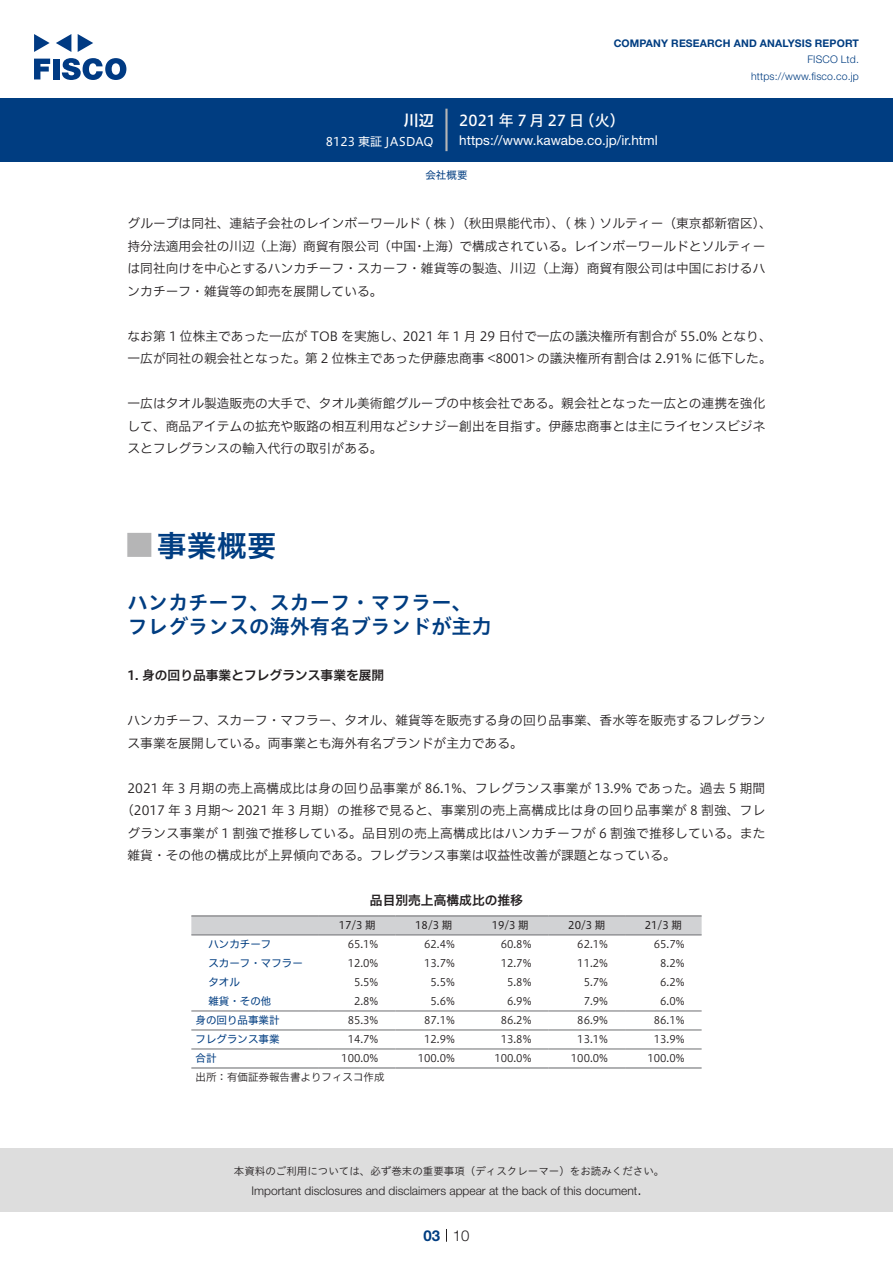
<style>
.page{position:relative;width:893px;height:1263px;background:#fff}
.page>*{position:absolute;margin:0;border:0;box-sizing:border-box;transform-origin:0 0}
.t1{font:30px "Hiragino UD Sans Std N W6";color:#003d81}
.t2{font:700 24px "Koz Go Pro";color:#b5b5b6}
.中タイトル{font:20.25px/24px "Hiragino UD Sans Std W6";color:#003d81}
.t3{font:15px "Hiragino UD Sans F Std N W5";letter-spacing:.01em;color:#fff}
.t4{font:300 15px "Helvetica Neue LT Std";color:#231f20}
.t5{font:15px "Hiragino UD Sans F Std N W6";color:#fff}
.t6{font:700 15px "Helvetica Neue LT Std";color:#003d81}
.t7{font:13.5px "Helvetica Neue LT Std";color:#fff}
.本文{font:12.75px/22.5px "Hiragino UD Sans F Std N W3";color:#231f20}
.本文-2{font:12.75px "Hiragino UD Sans F Std N W3";letter-spacing:.02em;color:#231f20}
.小タイトル{font:12.75px "Hiragino UD Sans F Std N W6";color:#231f20}
.チャートタイトル{font:12.75px "Hiragino UD Sans F Std N W6";color:#231f20}
.t8{font:300 12px "Helvetica Neue LT Std";color:#231f20}
.t9{font:12px "Hiragino UD Sans F Std N W4";color:#fff}
.表数字{font:10.5px "Hiragino UD Sans F Std N W3";color:#231f20}
.t10{font:10.5px "Hiragino UD Sans Std W3";color:#231f20}
.t11{font:700 10.5px "Helvetica Neue LT Std";letter-spacing:.015em;color:#003d81}
.t12{font:300 10.5px/16.5px "Helvetica Neue LT Std";letter-spacing:.015em;color:#003d81;text-align:right}
.表上{font:10.5px "Hiragino UD Sans F Std N W4";color:#231f20}
.表左3{font:10.5px "Hiragino UD Sans F Std N W4";color:#003d81}
.表左{font:10.5px "Hiragino UD Sans F Std N W4";color:#003d81}
.表組み基本スタイル{font:10.5px "Hiragino UD Sans F Std N W3";color:#231f20}
.ヘッダー{font:10.5px "Hiragino UD Sans F Std N W4";color:#003d81}
</style>
<div class="page">
<div style="left:0;top:1148px;width:893px;height:64px;background:#ddd"></div>
<svg style="left:34px;top:59px;width:16px;height:20px"></svg>
<div style="left:53px;top:59px;width:6px;height:20px;background:#003a83"></div>
<svg style="left:62px;top:58px;width:64px;height:22px"></svg>
<svg style="left:34px;top:34px;width:16px;height:18px"></svg>
<svg style="left:78px;top:34px;width:15px;height:18px"></svg>
<svg style="left:56px;top:34px;width:15px;height:18px"></svg>
<div style="left:0;top:98px;width:893px;height:64px;background:#003d81"></div>
<hr style="left:445px;top:109px;width:3px;height:42px;background:#b5b5b6">
<svg style="left:446px;top:1229px;width:1px;height:13px"></svg>
<svg style="left:191px;top:916px;width:511px;height:19px;background:#cbccce"></svg>
<hr style="left:191px;top:935px;width:128px;height:1px;background:#6c6d70">
<hr style="left:319px;top:935px;width:76px;height:1px;background:#6c6d70">
<hr style="left:395px;top:935px;width:77px;height:1px;background:#6c6d70">
<hr style="left:472px;top:935px;width:77px;height:1px;background:#6c6d70">
<hr style="left:549px;top:935px;width:76px;height:1px;background:#6c6d70">
<hr style="left:625px;top:935px;width:77px;height:1px;background:#6c6d70">
<hr style="left:191px;top:1011px;width:128px;height:1px;background:#6c6d70">
<hr style="left:319px;top:1011px;width:76px;height:1px;background:#6c6d70">
<hr style="left:395px;top:1011px;width:77px;height:1px;background:#6c6d70">
<hr style="left:472px;top:1011px;width:77px;height:1px;background:#6c6d70">
<hr style="left:549px;top:1011px;width:76px;height:1px;background:#6c6d70">
<hr style="left:625px;top:1011px;width:77px;height:1px;background:#6c6d70">
<hr style="left:191px;top:1030px;width:128px;height:1px;background:#6c6d70">
<hr style="left:319px;top:1030px;width:76px;height:1px;background:#6c6d70">
<hr style="left:395px;top:1030px;width:77px;height:1px;background:#6c6d70">
<hr style="left:472px;top:1030px;width:77px;height:1px;background:#6c6d70">
<hr style="left:549px;top:1030px;width:76px;height:1px;background:#6c6d70">
<hr style="left:625px;top:1030px;width:77px;height:1px;background:#6c6d70">
<hr style="left:191px;top:1049px;width:128px;height:1px;background:#6c6d70">
<hr style="left:319px;top:1049px;width:76px;height:1px;background:#6c6d70">
<hr style="left:395px;top:1049px;width:77px;height:1px;background:#6c6d70">
<hr style="left:472px;top:1049px;width:77px;height:1px;background:#6c6d70">
<hr style="left:549px;top:1049px;width:76px;height:1px;background:#6c6d70">
<hr style="left:625px;top:1049px;width:77px;height:1px;background:#6c6d70">
<hr style="left:191px;top:915px;width:128px;height:1px;background:#6c6d70">
<hr style="left:319px;top:915px;width:76px;height:1px;background:#6c6d70">
<hr style="left:395px;top:915px;width:77px;height:1px;background:#6c6d70">
<hr style="left:472px;top:915px;width:77px;height:1px;background:#6c6d70">
<hr style="left:549px;top:915px;width:76px;height:1px;background:#6c6d70">
<hr style="left:625px;top:915px;width:77px;height:1px;background:#6c6d70">
<hr style="left:191px;top:1067px;width:128px;height:1px;background:#6c6d70">
<hr style="left:319px;top:1067px;width:76px;height:1px;background:#6c6d70">
<hr style="left:395px;top:1067px;width:77px;height:1px;background:#6c6d70">
<hr style="left:472px;top:1067px;width:77px;height:1px;background:#6c6d70">
<hr style="left:549px;top:1067px;width:76px;height:1px;background:#6c6d70">
<hr style="left:625px;top:1067px;width:77px;height:1px;background:#6c6d70">
<p class="t5" style="left:404px;top:109px;width:31px">川辺</p>
<p class="t9" style="left:326px;top:132px;width:109px">8123 東証 JASDAQ</p>
<p class="t11" style="left:614px;top:37px;width:247px">COMPANY RESEARCH AND ANALYSIS REPORT</p>
<p class="t12" style="left:751px;top:51px;width:109px">FISCO Ltd. https://www.fisco.co j p.</p>
<p class="t3" style="left:579px;top:109px;width:47px">（火(</p>
<p class="t3" style="left:459px;top:109px;width:127px">2021年 7月27 日</p>
<p class="t7" style="left:459px;top:132px;width:200px">https://www.kawabe.co j p. .i r/ html</p>
<p class="ヘッダー" style="left:425px;top:167px;width:43px">会社概要</p>
<p class="本文" style="left:423px;top:211px;width:351px;text-indent:-295px">グループは同社、連結子会社のレインボーワールド ( 株 )（秋田県能代市）、 ( 株 ) ソルティー（東京都新宿区、(上海）で構成されている。レインボーワールドとソルティー</p>
<p class="本文" style="left:128px;top:234px;width:639px">持分法適用会社の川辺（上海）商貿有限公司（中国<br>は同社向けを中心とするハンカチーフ・スカーフ・雑貨等の製造、川辺（上海）商貿有限公司は中国におけるハンカチーフ・雑貨等の卸売を展開している。</p>
<p class="本文" style="left:403px;top:324px;width:370px">2021 年 1 月 29 日付で一広の議決権所有割合が 55.0% となり、</p>
<p class="本文" style="left:413px;top:234px;width:14px">・</p>
<p class="本文" style="left:128px;top:324px;width:646px">なお第 1 位株主であった一広が TOB を実施し、<br>一広が同社の親会社となった。第 2 位株主であった伊藤忠商事 &lt;8001&gt; の議決権所有割合は 2.91% に低下した。</p>
<p class="本文" style="left:128px;top:391px;width:639px;text-align:justify">一広はタオル製造販売の大手で、タオル美術館グループの中核会社である。親会社となった一広との連携を強化して、商品アイテムの拡充や販路の相互利用などシナジー創出を目指す。伊藤忠商事とは主にライセンスビジネスとフレグランスの輸入代行の取引がある。</p>
<p class="t1" style="left:157px;top:522px;width:121px">事業概要</p>
<p class="t2" style="left:128px;top:530px;width:25px">█</p>
<p class="中タイトル" style="left:128px;top:590px;width:366px">ハンカチーフ、スカーフ・マフラー、フレグランスの海外有名ブランドが主力</p>
<p class="小タイトル" style="left:128px;top:666px;width:258px">1. 身の回り品事業とフレグランス事業を展開</p>
<p class="本文" style="left:128px;top:708px;width:639px">ハンカチーフ、スカーフ・マフラー、タオル、雑貨等を販売する身の回り品事業、香水等を販売するフレグランス事業を展開している。両事業とも海外有名ブランドが主力である。</p>
<p class="本文" style="left:128px;top:776px;width:639px">2021 年 3 月期の売上高構成比は身の回り品事業が 86.1%、フレグランス事業が 13.9% であった。過去 5 期間</p>
<p class="本文" style="left:121px;top:798px;width:646px">（2017 年 3 月期～ 2021 年 3 月期）の推移で見ると、事業別の売上高構成比は身の回り品事業が 8 割強、フレ</p>
<p class="本文-2" style="left:128px;top:823px;width:639px">グランス事業が 1 割強で推移している。品目別の売上高構成比はハンカチーフが 6 割強で推移している。また</p>
<p class="本文" style="left:128px;top:843px;width:550px">雑貨・その他の構成比が上昇傾向である。フレグランス事業は収益性改善が課題となっている。</p>
<p class="チャートタイトル" style="left:370px;top:891px;width:155px">品目別売上高構成比の推移</p>
<p class="表上" style="left:645px;top:917px;width:39px">21/3 期</p>
<p class="表上" style="left:339px;top:917px;width:39px">17/3 期</p>
<p class="表上" style="left:415px;top:917px;width:39px">18/3 期</p>
<p class="表上" style="left:492px;top:917px;width:39px">19/3 期</p>
<p class="表上" style="left:568px;top:917px;width:39px">20/3 期</p>
<p class="表左3" style="left:208px;top:936px;width:64px">ハンカチーフ</p>
<p class="表数字" style="left:348px;top:936px;width:32px">65.1%</p>
<p class="表数字" style="left:424px;top:936px;width:32px">62.4%</p>
<p class="表数字" style="left:501px;top:936px;width:32px">60.8%</p>
<p class="表数字" style="left:577px;top:936px;width:32px">62.1%</p>
<p class="表数字" style="left:654px;top:936px;width:32px">65.7%</p>
<p class="表左3" style="left:208px;top:955px;width:96px">スカーフ・マフラー</p>
<p class="表数字" style="left:348px;top:955px;width:32px">12.0%</p>
<p class="表数字" style="left:424px;top:955px;width:32px">13.7%</p>
<p class="表数字" style="left:501px;top:955px;width:32px">12.7%</p>
<p class="表数字" style="left:577px;top:955px;width:32px">11.2%</p>
<p class="表数字" style="left:660px;top:955px;width:26px">8.2%</p>
<p class="表左3" style="left:208px;top:974px;width:33px">タオル</p>
<p class="表数字" style="left:354px;top:974px;width:26px">5.5%</p>
<p class="表数字" style="left:431px;top:974px;width:26px">5.5%</p>
<p class="表数字" style="left:507px;top:974px;width:26px">5.8%</p>
<p class="表数字" style="left:584px;top:974px;width:26px">5.7%</p>
<p class="表数字" style="left:660px;top:974px;width:26px">6.2%</p>
<p class="表左3" style="left:208px;top:993px;width:64px">雑貨・その他</p>
<p class="表数字" style="left:354px;top:993px;width:26px">2.8%</p>
<p class="表数字" style="left:431px;top:993px;width:26px">5.6%</p>
<p class="表数字" style="left:507px;top:993px;width:26px">6.9%</p>
<p class="表数字" style="left:584px;top:993px;width:26px">7.9%</p>
<p class="表数字" style="left:660px;top:993px;width:26px">6.0%</p>
<p class="表左" style="left:196px;top:1012px;width:85px">身の回り品事業計</p>
<p class="表数字" style="left:348px;top:1012px;width:32px">85.3%</p>
<p class="表数字" style="left:424px;top:1012px;width:32px">87.1%</p>
<p class="表数字" style="left:501px;top:1012px;width:32px">86.2%</p>
<p class="表数字" style="left:577px;top:1012px;width:32px">86.9%</p>
<p class="表数字" style="left:654px;top:1012px;width:32px">86.1%</p>
<p class="表左" style="left:196px;top:1031px;width:85px">フレグランス事業</p>
<p class="表数字" style="left:348px;top:1031px;width:32px">14.7%</p>
<p class="表数字" style="left:424px;top:1031px;width:32px">12.9%</p>
<p class="表数字" style="left:501px;top:1031px;width:32px">13.8%</p>
<p class="表数字" style="left:577px;top:1031px;width:32px">13.1%</p>
<p class="表数字" style="left:654px;top:1031px;width:32px">13.9%</p>
<p class="表左" style="left:196px;top:1050px;width:22px">合計</p>
<p class="表組み基本スタイル" style="left:196px;top:1069px;width:191px">出所：有価証券報告書よりフィスコ作成</p>
<p class="表数字" style="left:341px;top:1050px;width:39px">100.0%</p>
<p class="表数字" style="left:418px;top:1050px;width:39px">100.0%</p>
<p class="表数字" style="left:494px;top:1050px;width:39px">100.0%</p>
<p class="表数字" style="left:571px;top:1050px;width:39px">100.0%</p>
<p class="表数字" style="left:647px;top:1050px;width:39px">100.0%</p>
<p class="t10" style="left:234px;top:1163px;width:432px">本資料のご利用については、必ず巻末の重要事項（ディスクレーマー）をお読みください。</p>
<p class="t4" style="left:637px;top:1180px;width:6px">.</p>
<p class="t8" style="left:251px;top:1183px;width:387px">Important disclosures and disclaimers appear at the back of this document</p>
<p class="t6" style="left:423px;top:1226px;width:18px">03</p>
<p class="t4" style="left:453px;top:1226px;width:18px">10</p>
</div>
